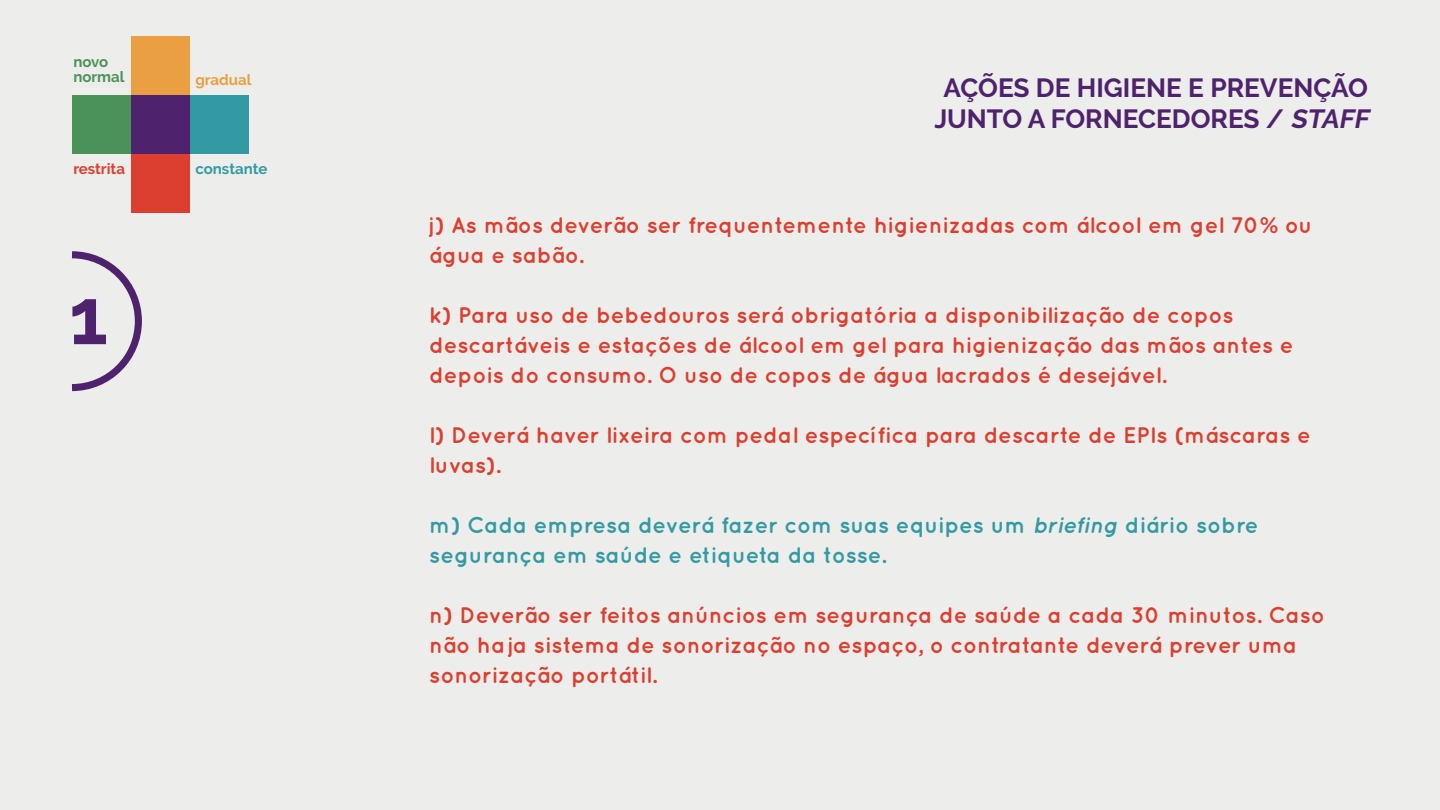
<style>
.page{position:relative;width:1440px;height:810px;background:#ededeb}
.page>*{position:absolute;margin:0;border:0;box-sizing:border-box;transform-origin:0 0}
.t1{font:700 78.75px "Raleway";color:#4f226d}
.t2{font:700 26.25px/31.5px "Raleway";color:#4f226d;text-align:center}
.t3{font:700 22.5px/30px "Quicksand";color:#dc3f30}
.t4{font:700 22.5px/30px "Quicksand";color:#339aa4}
.t5{font:700 15px/15.5px "Raleway";letter-spacing:-.005em;color:#4b925a}
.t6{font:700 15px "Raleway";color:#339aa4}
.t7{font:700 15px "Raleway";color:#dc3f30}
.t8{font:700 15px "Raleway";color:#e99f42}
.s1{font-style:italic}
</style>
<div class="page">
<svg style="left:71px;top:251px;width:71px;height:141px"></svg>
<div style="left:131px;top:36px;width:59px;height:59px;background:#e99f42"></div>
<div style="left:190px;top:95px;width:59px;height:59px;background:#339aa4"></div>
<div style="left:131px;top:154px;width:59px;height:59px;background:#dc3f30"></div>
<div style="left:72px;top:95px;width:59px;height:59px;background:#4b925a"></div>
<div style="left:131px;top:95px;width:59px;height:59px;background:#4f226d"></div>
<p class="t5" style="left:73px;top:54px;width:53px">novo normal</p>
<p class="t7" style="left:73px;top:160px;width:53px">restrita</p>
<h1 class="t1" style="left:69px;top:271px;width:40px">1</h1>
<p class="t8" style="left:195px;top:71px;width:58px">gradual</p>
<p class="t6" style="left:195px;top:160px;width:73px">constante</p>
<p class="t2" style="left:934px;top:72px;width:441px">AÇÕES DE HIGIENE E PREVENÇÃO<br>JUNTO A FORNECEDORES / <span class="s1">STAFF</span></p>
<p class="t3" style="left:429px;top:209px;width:884px">j) As mãos deverão ser frequentemente higienizadas com álcool em gel 70% ou água e sabão.</p>
<p class="t3" style="left:429px;top:299px;width:866px">k) Para uso de bebedouros será obrigatória a disponibilização de copos descartáveis e estações de álcool em gel para higienização das mãos antes e depois do consumo. O uso de copos de água lacrados é desejável.</p>
<p class="t3" style="left:429px;top:419px;width:883px">l) Deverá haver lixeira com pedal específica para descarte de EPIs (máscaras e luvas).</p>
<p class="t4" style="left:429px;top:509px;width:831px">m) Cada empresa deverá fazer com suas equipes um <span class="s1">briefing</span> diário sobre segurança em saúde e etiqueta da tosse.</p>
<p class="t3" style="left:429px;top:599px;width:897px">n) Deverão ser feitos anúncios em segurança de saúde a cada 30 minutos. Caso não haja sistema de sonorização no espaço, o contratante deverá prever uma sonorização portátil.</p>
</div>
